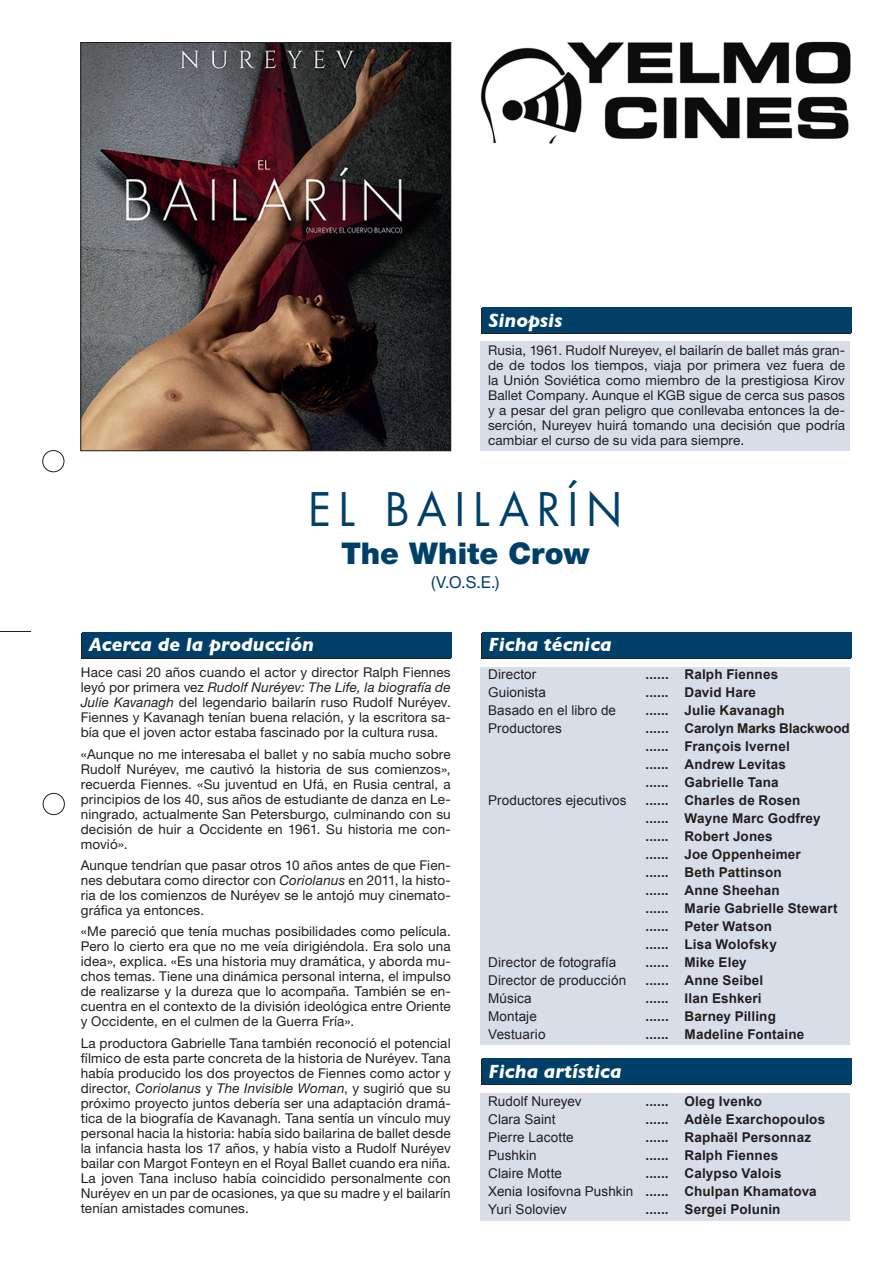
<style>
.page{position:relative;width:893px;height:1263px;background:#fff}
.page>*{position:absolute;margin:0;border:0;box-sizing:border-box;transform-origin:0 0}
.t1{font:45px "Futura";letter-spacing:.19em;color:#004068;scale:.95 1}
.t2{font:900 30px "Helvetica Neue";color:#004068}
.t3{font:italic 700 19.5px "Gill Sans";color:#fff}
.t4{font:16.5px "Helvetica Neue";color:#004068}
.t5{font:13.5px/15px "Helvetica Neue";letter-spacing:.01em;color:#231f20;text-align:justify}
.t6{font:700 13.5px "Arial";letter-spacing:.01em;color:#231f20}
.t7{font:13.5px "Arial";letter-spacing:.005em;color:#231f20}
.t8{font:700 13.5px "Arial";letter-spacing:-.01em;color:#231f20}
.s1{font-style:italic}
.s2{font-weight:400}
</style>
<div class="page">
<img style="left:82px;top:44px;width:367px;height:405px">
<div style="left:80px;top:42px;width:371px;height:409px;border:1px solid #231f20"></div>
<div style="left:480px;top:309px;width:370px;height:25px;background:#231f20"></div>
<div style="left:81px;top:634px;width:370px;height:25px;background:#231f20"></div>
<div style="left:482px;top:308px;width:369px;height:25px;background:#004068"></div>
<div style="left:82px;top:632px;width:370px;height:26px;background:#004068"></div>
<div style="left:480px;top:341px;width:370px;height:110px;background:#d7dee8"></div>
<hr style="left:0;top:631px;width:31px;height:1px;background:#231f20">
<div style="left:43px;top:450px;width:21px;height:22px;border:1px solid #231f20;border-radius:50%"></div>
<div style="left:43px;top:793px;width:22px;height:22px;border:1px solid #231f20;border-radius:50%"></div>
<img style="left:480px;top:41px;width:370px;height:102px">
<div style="left:481px;top:634px;width:369px;height:25px;background:#231f20"></div>
<div style="left:481px;top:1060px;width:369px;height:25px;background:#231f20"></div>
<div style="left:482px;top:632px;width:369px;height:26px;background:#004068"></div>
<div style="left:482px;top:1059px;width:369px;height:25px;background:#004068"></div>
<div style="left:480px;top:666px;width:370px;height:378px;background:#d7dee8"></div>
<div style="left:480px;top:1093px;width:370px;height:127px;background:#d7dee8"></div>
<p class="t3" style="left:489px;top:309px;width:75px">Sinopsis</p>
<p class="t5" style="left:488px;top:342px;width:359px">Rusia, 1961. Rudolf Nureyev, el bailarín de ballet más gran&shy;de de todos los tiempos, viaja por primera vez fuera de la Unión Soviética como miembro de la prestigiosa Kirov Ballet Company. Aunque el KGB sigue de cerca sus pasos y a pesar del gran peligro que conllevaba entonces la de&shy;serción, Nureyev huirá tomando una decisión que podría cambiar el curso de su vida para siempre.</p>
<p class="t1" style="left:309px;top:478px;width:331px">EL BAILARÍN</p>
<p class="t2" style="left:341px;top:536px;width:250px">The White Crow</p>
<p class="t4" style="left:431px;top:572px;width:70px">(V.O.S.E.)</p>
<p class="t3" style="left:89px;top:633px;width:227px">Acerca de la producción</p>
<p class="t5" style="left:81px;top:665px;width:371px">Hace casi 20 años cuando el actor y director Ralph Fiennes leyó por primera vez <span class="s1">Rudolf Nuréyev: The Life, la biografía de Julie Kavanagh</span> del legendario bailarín ruso Rudolf Nuréyev.<br>Fiennes y Kavanagh tenían buena relación, y la escritora sa&shy;bía que el joven actor estaba fascinado por la cultura rusa.</p>
<p class="t5" style="left:81px;top:746px;width:371px">«Aunque no me interesaba el ballet y no sabía mucho sobre Rudolf Nuréyev, me cautivó la historia de sus comienzos», recuerda Fiennes. «Su juventud en Ufá, en Rusia central, a principios de los 40, sus años de estudiante de danza en Le&shy;ningrado, actualmente San Petersburgo, culminando con su decisión de huir a Occidente en 1961. Su historia me con&shy;movió».</p>
<p class="t5" style="left:81px;top:857px;width:371px">Aunque tendrían que pasar otros 10 años antes de que Fien&shy;nes debutara como director con <span class="s1">Coriolanus</span> en 2011, la histo&shy;ria de los comienzos de Nuréyev se le antojó muy cinemato&shy;gráfica ya entonces.</p>
<p class="t5" style="left:81px;top:924px;width:371px">«Me pareció que tenía muchas posibilidades como película.<br>Pero lo cierto era que no me veía dirigiéndola. Era solo una idea», explica. «Es una historia muy dramática, y aborda mu&shy;chos temas. Tiene una dinámica personal interna, el impulso de realizarse y la dureza que lo acompaña. También se en&shy;cuentra en el contexto de la división ideológica entre Oriente y Occidente, en el culmen de la Guerra Fría».</p>
<p class="t5" style="left:81px;top:1035px;width:371px">La productora Gabrielle Tana también reconoció el potencial fílmico de esta parte concreta de la historia de Nuréyev. Tana había producido los dos proyectos de Fiennes como actor y director, <span class="s1">Coriolanus</span> y <span class="s1">The Invisible Woman</span>, y sugirió que su próximo proyecto juntos debería ser una adaptación dramá&shy;tica de la biografía de Kavanagh. Tana sentía un vínculo muy personal hacia la historia: había sido bailarina de ballet desde la infancia hasta los 17 años, y había visto a Rudolf Nuréyev bailar con Margot Fonteyn en el Royal Ballet cuando era niña.<br>La joven Tana incluso había coincidido personalmente con Nuréyev en un par de ocasiones, ya que su madre y el bailarín tenían amistades comunes.</p>
<p class="t3" style="left:489px;top:633px;width:125px">Ficha técnica</p>
<p class="t7" style="left:488px;top:667px;width:50px">Director</p>
<p class="t6" style="left:645px;top:667px;width:134px">...... Ralph Fiennes</p>
<p class="t7" style="left:488px;top:685px;width:59px">Guionista</p>
<p class="t6" style="left:645px;top:685px;width:112px">...... David Hare</p>
<p class="t7" style="left:488px;top:703px;width:129px">Basado en el libro de</p>
<p class="t6" style="left:645px;top:703px;width:141px">...... Julie Kavanagh</p>
<p class="t7" style="left:488px;top:721px;width:75px">Productores</p>
<p class="t8" style="left:645px;top:721px;width:206px">...... Carolyn Marks Blackwood</p>
<p class="t6" style="left:645px;top:739px;width:146px">...... François Ivernel</p>
<p class="t6" style="left:645px;top:757px;width:142px">...... Andrew Levitas</p>
<p class="t6" style="left:645px;top:775px;width:135px">...... Gabrielle Tana</p>
<p class="t7" style="left:488px;top:793px;width:140px">Productores ejecutivos</p>
<p class="t6" style="left:645px;top:793px;width:156px">...... Charles de Rosen</p>
<p class="t6" style="left:645px;top:811px;width:177px">...... Wayne Marc Godfrey</p>
<p class="t6" style="left:645px;top:829px;width:129px">...... Robert Jones</p>
<p class="t6" style="left:645px;top:847px;width:157px">...... Joe Oppenheimer</p>
<p class="t6" style="left:645px;top:865px;width:138px">...... Beth Pattinson</p>
<p class="t6" style="left:645px;top:883px;width:136px">...... Anne Sheehan</p>
<p class="t6" style="left:645px;top:901px;width:194px">...... Marie Gabrielle Stewart</p>
<p class="t6" style="left:645px;top:919px;width:128px">...... Peter Watson</p>
<p class="t6" style="left:645px;top:937px;width:133px">...... Lisa Wolofsky</p>
<p class="t7" style="left:488px;top:955px;width:130px">Director de fotografía</p>
<p class="t6" style="left:645px;top:955px;width:103px">...... Mike Eley</p>
<p class="t7" style="left:488px;top:973px;width:139px">Director de producción</p>
<p class="t6" style="left:645px;top:973px;width:119px">...... Anne Seibel</p>
<p class="t7" style="left:488px;top:991px;width:45px">Música</p>
<p class="t6" style="left:645px;top:991px;width:118px">...... Ilan Eshkeri</p>
<p class="t7" style="left:488px;top:1009px;width:50px">Montaje</p>
<p class="t6" style="left:645px;top:1009px;width:132px">...... Barney Pilling</p>
<p class="t7" style="left:488px;top:1027px;width:59px">Vestuario</p>
<p class="t6" style="left:645px;top:1027px;width:160px">...... Madeline Fontaine</p>
<p class="t3" style="left:489px;top:1059px;width:135px">Ficha artística</p>
<p class="t7" style="left:488px;top:1093px;width:95px">Rudolf Nureyev</p>
<p class="t6" style="left:645px;top:1093px;width:118px">...... Oleg Ivenko</p>
<p class="t7" style="left:488px;top:1111px;width:69px">Clara Saint</p>
<p class="t6" style="left:645px;top:1111px;width:181px">...... Adèle Exarchopoulos</p>
<p class="t7" style="left:488px;top:1129px;width:87px">Pierre Lacotte</p>
<p class="t6" style="left:645px;top:1129px;width:167px">...... Raphaël Personnaz</p>
<p class="t7" style="left:488px;top:1147px;width:50px">Pushkin</p>
<p class="t6" style="left:645px;top:1147px;width:134px">...... Ralph Fiennes</p>
<p class="t7" style="left:488px;top:1165px;width:75px">Claire Motte</p>
<p class="t6" style="left:645px;top:1165px;width:138px">...... Calypso Valois</p>
<p class="t6" style="left:488px;top:1183px;width:330px"><span class="s2">Xenia Iosifovna Pushkin</span> ...... Chulpan Khamatova</p>
<p class="t7" style="left:488px;top:1201px;width:80px">Yuri Soloviev</p>
<p class="t6" style="left:645px;top:1201px;width:136px">...... Sergei Polunin</p>
</div>
